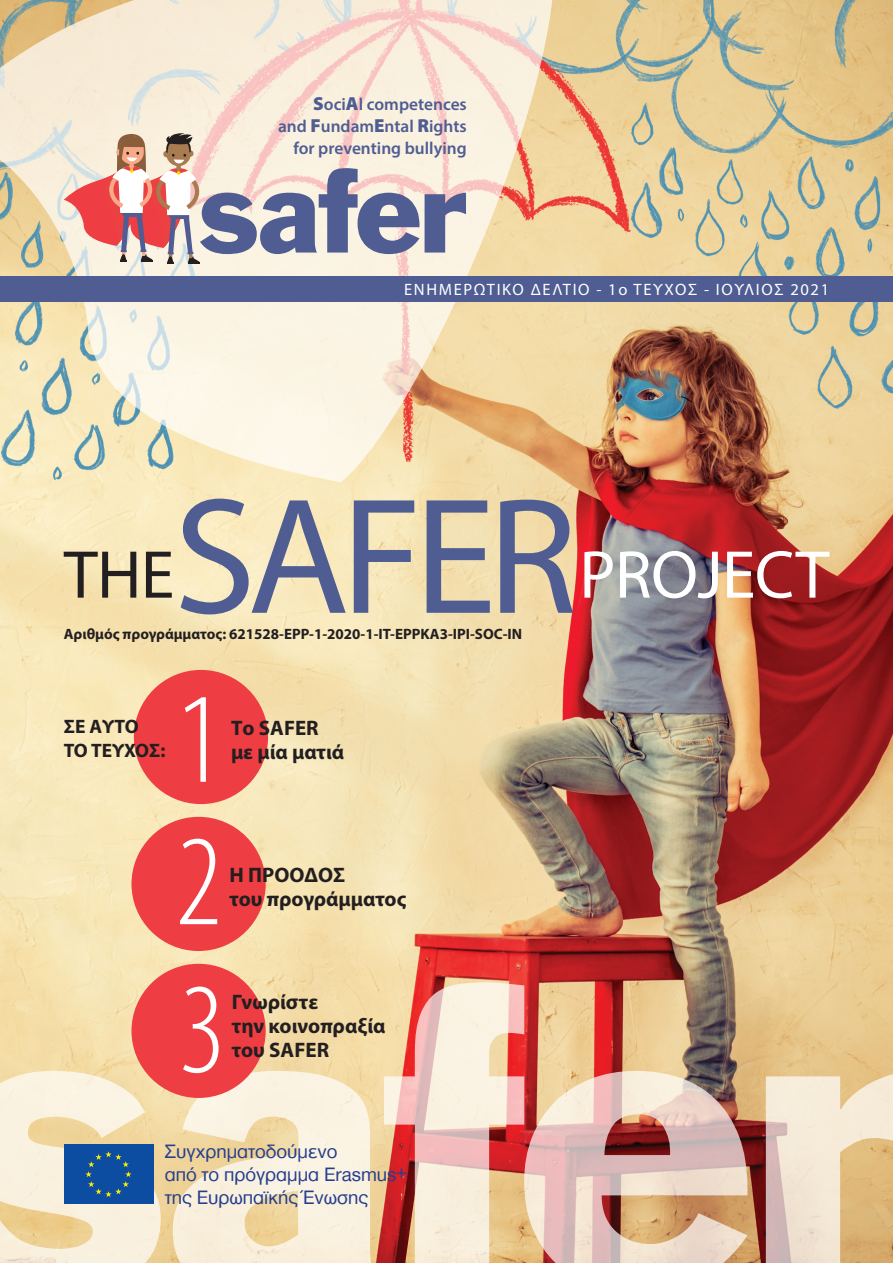
<style>
.page{position:relative;width:893px;height:1263px;background:#fff}
.page>*{position:absolute;margin:0;border:0;box-sizing:border-box;transform-origin:0 0}
.t1{font:166.65px "Myriad Pro";letter-spacing:-.05em;color:#4f5d92}
.t2{font:300 condensed 130.05px "Myriad Pro";color:#fff}
.t3{font:68.25px "Myriad Pro";letter-spacing:-.01em;color:#fff}
.t4{font:68.25px "Myriad Pro";color:#231f20}
.t5{font:700 21px "Myriad Pro";color:#231f20}
.t6{font:19.95px "CF Helvetica";color:#253f8e}
.t7{font:700 19.5px "Myriad Pro";color:#231f20}
.t8{font:600 17.4px/22px "Myriad Pro";color:#4f5d92;text-align:right}
.t9{font:16.5px "Myriad Pro";letter-spacing:.1em;color:#fff}
.t10{font:700 15px "Myriad Pro";color:#231f20}
.s1{font-weight:900;font-size:18.9px}
</style>
<div class="page">
<img style="left:0;top:0;width:893px;height:1263px">
<svg style="left:173px;top:966px;width:574px;height:297px;background:#e3bea5"></svg>
<svg style="left:766px;top:1054px;width:127px;height:209px;background:#e9d2b1"></svg>
<div style="left:131px;top:964px;width:135px;height:134px;background:#ee3d43;border-radius:50%"></div>
<div style="left:131px;top:817px;width:135px;height:134px;background:#ee3d43;border-radius:50%"></div>
<div style="left:134px;top:670px;width:134px;height:134px;background:#ee3d43;border-radius:50%"></div>
<svg style="left:0;top:0;width:556px;height:482px;background:#f2e3c8"></svg>
<svg style="left:425px;top:193px;width:41px;height:60px;background:#9094b0"></svg>
<svg style="left:64px;top:133px;width:355px;height:131px;background:#cdb7b9"></svg>
<div style="left:0;top:276px;width:893px;height:26px;background:#4f5d92"></div>
<svg style="left:0;top:1054px;width:162px;height:209px;background:#d1ccbd"></svg>
<p class="t8" style="left:278px;top:92px;width:190px"><span class="s1">S</span>oci<span class="s1">A</span>l competences<br>and <span class="s1">F</span>undam<span class="s1">E</span>ntal <span class="s1">R</span>ights for preventing bullying</p>
<p class="t9" style="left:404px;top:280px;width:427px">ΕΝΗΜΕΡΩΤΙΚΟ ΔΕΛΤΙΟ - 1ο ΤΕΥΧΟΣ - ΙΟΥΛΙΟΣ 2021</p>
<p class="t4" style="left:64px;top:533px;width:112px">THE</p>
<p class="t1" style="left:174px;top:454px;width:405px">SAFER</p>
<p class="t3" style="left:579px;top:533px;width:252px">PROJECT</p>
<p class="t10" style="left:64px;top:624px;width:460px">Αριθμός προγράμματος: 621528-EPP-1-2020-1-IT-EPPKA3-IPI-SOC-IN</p>
<p class="t7" style="left:64px;top:714px;width:76px">ΣΕ ΑΥΤΟ</p>
<p class="t7" style="left:64px;top:738px;width:103px">ΤΟ ΤΕΥΧΟΣ:</p>
<p class="t2" style="left:175px;top:669px;width:48px">1</p>
<p class="t5" style="left:231px;top:714px;width:89px">Το SAFER</p>
<p class="t5" style="left:231px;top:738px;width:115px">με μία ματιά</p>
<p class="t2" style="left:175px;top:812px;width:48px">2</p>
<p class="t5" style="left:230px;top:861px;width:117px">Η ΠΡΟΟΔΟΣ</p>
<p class="t5" style="left:230px;top:885px;width:178px">του προγράμματος</p>
<p class="t2" style="left:179px;top:960px;width:48px">3</p>
<p class="t5" style="left:232px;top:988px;width:88px">Γνωρίστε</p>
<p class="t5" style="left:232px;top:1012px;width:155px">την κοινοπραξία</p>
<p class="t5" style="left:232px;top:1036px;width:99px">του SAFER</p>
<p class="t6" style="left:165px;top:1141px;width:174px">Συγχρηματοδούμενο</p>
<p class="t6" style="left:165px;top:1164px;width:244px">από το πρόγραμμα Erasmus+</p>
<p class="t6" style="left:165px;top:1187px;width:205px">της Ευρωπαϊκής Ένωσης</p>
</div>
